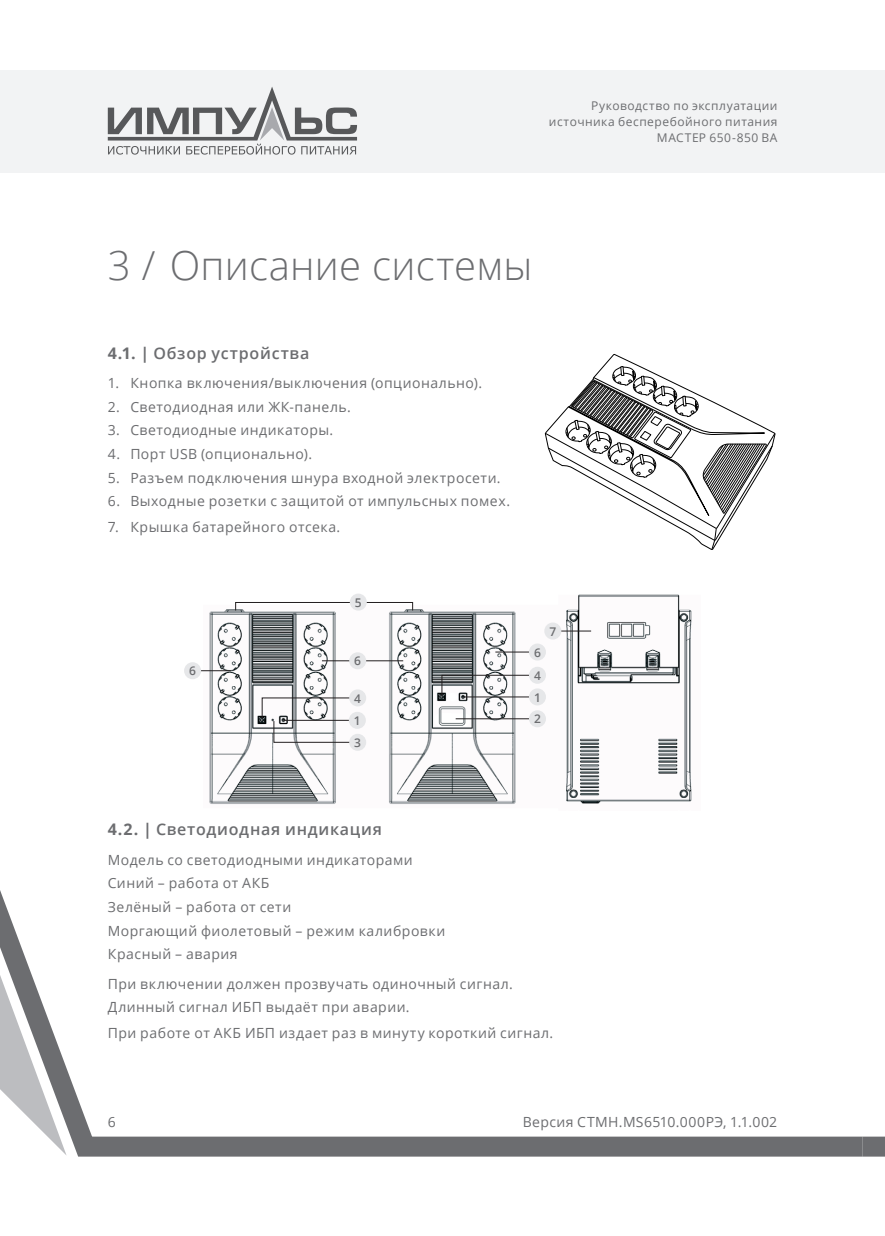
<style>
.page{position:relative;width:885px;height:1236px;background:#fff}
.page>*{position:absolute;margin:0;border:0;box-sizing:border-box;transform-origin:0 0}
.Раздел{font:300 40px "Open Sans";letter-spacing:.005em;color:#6c6d70}
.Простой_текст{font:600 16px "Open Sans";letter-spacing:.045em;color:#6c6d70}
.Простой_текст-2{font:14px "Open Sans";letter-spacing:.035em;color:#6c6d70}
.t1{font:12px/16px "Open Sans";letter-spacing:.04em;color:#6c6d70;text-align:right}
.Заголовок{font:600 12px "Open Sans";color:#6c6d70}
.s1{font-weight:700}
</style>
<div class="page">
<svg style="left:0;top:890px;width:842px;height:267px"></svg>
<svg style="left:842px;top:1136px;width:42px;height:21px"></svg>
<img style="left:203px;top:594px;width:489px;height:210px">
<hr style="left:455px;top:718px;width:82px;height:1px;background:#231f20">
<div style="left:529px;top:710px;width:17px;height:17px;background:#e6e7e9;border-radius:50%"></div>
<div style="left:349px;top:734px;width:17px;height:17px;background:#e6e7e9;border-radius:50%"></div>
<svg style="left:441px;top:674px;width:97px;height:23px"></svg>
<div style="left:529px;top:667px;width:17px;height:17px;background:#e6e7e9;border-radius:50%"></div>
<svg style="left:261px;top:697px;width:97px;height:46px"></svg>
<div style="left:349px;top:689px;width:17px;height:17px;background:#e6e7e9;border-radius:50%"></div>
<div style="left:235px;top:602px;width:178px;height:9px;border:1px solid #231f20"></div>
<hr style="left:322px;top:660px;width:81px;height:1px;background:#231f20">
<div style="left:349px;top:652px;width:17px;height:17px;background:#e6e7e9;border-radius:50%"></div>
<div style="left:350px;top:594px;width:17px;height:17px;background:#e6e7e9;border-radius:50%"></div>
<hr style="left:463px;top:696px;width:74px;height:1px;background:#231f20">
<div style="left:529px;top:688px;width:17px;height:17px;background:#e6e7e9;border-radius:50%"></div>
<hr style="left:495px;top:652px;width:42px;height:1px;background:#231f20">
<div style="left:529px;top:644px;width:17px;height:17px;background:#e6e7e9;border-radius:50%"></div>
<hr style="left:283px;top:720px;width:74px;height:1px;background:#231f20">
<div style="left:349px;top:712px;width:17px;height:17px;background:#e6e7e9;border-radius:50%"></div>
<hr style="left:557px;top:630px;width:34px;height:1px;background:#231f20">
<div style="left:544px;top:622px;width:17px;height:18px;background:#e6e7e9;border-radius:50%"></div>
<hr style="left:197px;top:670px;width:34px;height:1px;background:#231f20">
<div style="left:184px;top:662px;width:17px;height:17px;background:#e6e7e9;border-radius:50%"></div>
<svg style="left:545px;top:366px;width:230px;height:184px"></svg>
<div style="left:0;top:71px;width:884px;height:102px;background:#f2f3f4"></div>
<svg style="left:108px;top:87px;width:249px;height:68px"></svg>
<p class="t1" style="left:549px;top:98px;width:230px">Руководство по эксплуатации источника бесперебойного питания<br>МАСТЕР 650-850 ВА</p>
<p class="Раздел" style="left:108px;top:238px;width:426px">3 / Описание системы</p>
<p class="Простой_текст" style="left:108px;top:342px;width:203px"><span class="s1">4.1. |</span> Обзор устройства</p>
<p class="Простой_текст-2" style="left:108px;top:373px;width:376px">1. Кнопка включения/выключения (опционально).</p>
<p class="Простой_текст-2" style="left:108px;top:397px;width:244px">2. Светодиодная или ЖК-панель.</p>
<p class="Простой_текст-2" style="left:108px;top:421px;width:227px">3. Светодиодные индикаторы.</p>
<p class="Простой_текст-2" style="left:108px;top:444px;width:206px">4. Порт USB (опционально).</p>
<p class="Простой_текст-2" style="left:108px;top:468px;width:394px">5. Разъем подключения шнура входной электросети.</p>
<p class="Простой_текст-2" style="left:108px;top:492px;width:404px">6. Выходные розетки с защитой от импульсных помех.</p>
<p class="Простой_текст-2" style="left:108px;top:517px;width:234px">7. Крышка батарейного отсека.</p>
<p class="Заголовок" style="left:189px;top:663px;width:8px">6</p>
<p class="Заголовок" style="left:355px;top:594px;width:8px">5</p>
<p class="Заголовок" style="left:354px;top:653px;width:8px">6</p>
<p class="Заголовок" style="left:354px;top:690px;width:8px">4</p>
<p class="Заголовок" style="left:354px;top:712px;width:8px">1</p>
<p class="Заголовок" style="left:354px;top:734px;width:8px">3</p>
<p class="Заголовок" style="left:534px;top:644px;width:8px">6</p>
<p class="Заголовок" style="left:534px;top:667px;width:8px">4</p>
<p class="Заголовок" style="left:534px;top:689px;width:8px">1</p>
<p class="Заголовок" style="left:534px;top:711px;width:8px">2</p>
<p class="Заголовок" style="left:549px;top:623px;width:8px">7</p>
<p class="Простой_текст" style="left:108px;top:818px;width:276px"><span class="s1">4.2. |</span> Светодиодная индикация</p>
<p class="Простой_текст-2" style="left:108px;top:850px;width:306px">Модель со светодиодными индикаторами</p>
<p class="Простой_текст-2" style="left:108px;top:873px;width:163px">Синий – работа от АКБ</p>
<p class="Простой_текст-2" style="left:108px;top:897px;width:185px">Зелёный – работа от сети</p>
<p class="Простой_текст-2" style="left:108px;top:921px;width:339px">Моргающий фиолетовый – режим калибровки</p>
<p class="Простой_текст-2" style="left:108px;top:944px;width:131px">Красный – авария</p>
<p class="Простой_текст-2" style="left:108px;top:974px;width:406px">При включении должен прозвучать одиночный сигнал.</p>
<p class="Простой_текст-2" style="left:108px;top:997px;width:303px">Длинный сигнал ИБП выдаёт при аварии.</p>
<p class="Простой_текст-2" style="left:108px;top:1023px;width:447px">При работе от АКБ ИБП издает раз в минуту короткий сигнал.</p>
<p class="Простой_текст-2" style="left:108px;top:1112px;width:10px">6</p>
<p class="Простой_текст-2" style="left:522px;top:1112px;width:256px">Версия CTMH.MS6510.000РЭ, 1.1.002</p>
</div>
